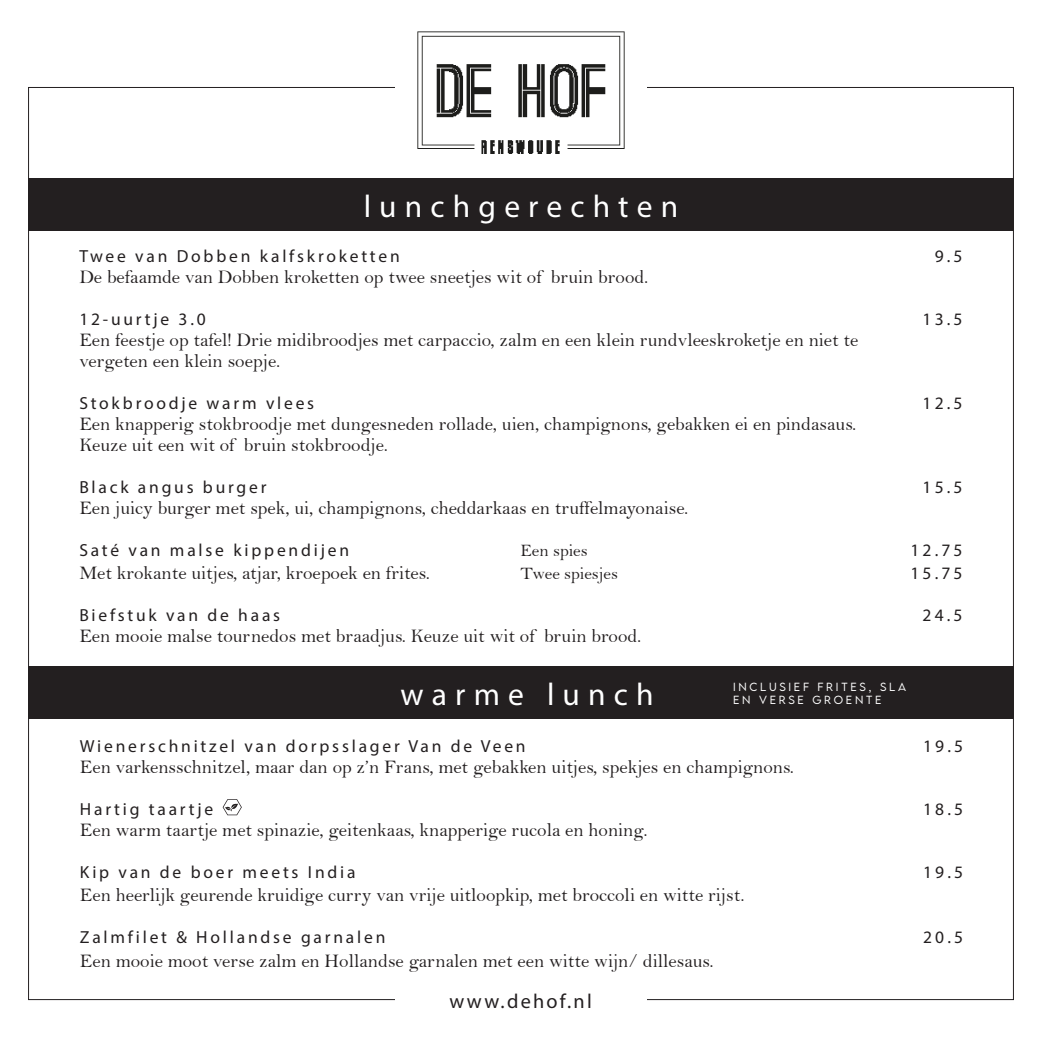
<style>
.page{position:relative;width:1042px;height:1042px;background:#fff}
.page>*{position:absolute;margin:0;border:0;box-sizing:border-box;transform-origin:0 0}
.t1{font:31.5px "Myriad Pro";letter-spacing:.26em;color:#fff}
.t2{font:20.3px "Myriad Pro";letter-spacing:.11em;color:#231f20}
.t3{font:19.25px "Bell";color:#231f20}
.t4{font:17.5px "Myriad Pro";letter-spacing:.16em;color:#231f20}
.t5{font:17.5px "Bell";color:#231f20}
.t6{font:300 10.5px "LEMONMILK";letter-spacing:.26em;color:#fff}
</style>
<div class="page">
<img style="left:417px;top:31px;width:208px;height:122px">
<div style="left:28px;top:179px;width:986px;height:52px;background:#231f20"></div>
<div style="left:28px;top:666px;width:986px;height:53px;background:#231f20"></div>
<svg style="left:223px;top:799px;width:19px;height:16px"></svg>
<p class="t1" style="left:364px;top:187px;width:316px">lunchgerechten</p>
<p class="t4" style="left:79px;top:245px;width:322px">Twee van Dobben kalfskroketten</p>
<p class="t4" style="left:934px;top:245px;width:29px">9.5</p>
<p class="t3" style="left:79px;top:265px;width:571px">De befaamde van Dobben kroketten op twee sneetjes wit of bruin brood.</p>
<p class="t4" style="left:79px;top:308px;width:128px">12-uurtje 3.0</p>
<p class="t4" style="left:922px;top:308px;width:42px">13.5</p>
<p class="t3" style="left:79px;top:328px;width:780px">Een feestje op tafel! Drie midibroodjes met carpaccio, zalm en een klein rundvleeskroketje en niet te</p>
<p class="t3" style="left:79px;top:349px;width:202px">vergeten een klein soepje.</p>
<p class="t4" style="left:79px;top:392px;width:236px">Stokbroodje warm vlees</p>
<p class="t4" style="left:922px;top:392px;width:42px">12.5</p>
<p class="t3" style="left:79px;top:412px;width:778px">Een knapperig stokbroodje met dungesneden rollade, uien, champignons, gebakken ei en pindasaus.</p>
<p class="t3" style="left:79px;top:433px;width:310px">Keuze uit een wit of bruin stokbroodje.</p>
<p class="t4" style="left:79px;top:476px;width:189px">Black angus burger</p>
<p class="t4" style="left:922px;top:476px;width:42px">15.5</p>
<p class="t3" style="left:79px;top:496px;width:611px">Een juicy burger met spek, ui, champignons, cheddarkaas en truffelmayonaise.</p>
<p class="t4" style="left:79px;top:539px;width:271px">Saté van malse kippendijen</p>
<p class="t5" style="left:520px;top:540px;width:69px">Een spies</p>
<p class="t4" style="left:910px;top:539px;width:54px">12.75</p>
<p class="t3" style="left:79px;top:561px;width:352px">Met krokante uitjes, atjar, kroepoek en frites.</p>
<p class="t5" style="left:520px;top:563px;width:99px">Twee spiesjes</p>
<p class="t4" style="left:910px;top:562px;width:54px">15.75</p>
<p class="t4" style="left:79px;top:604px;width:202px">Biefstuk van de haas</p>
<p class="t4" style="left:922px;top:604px;width:42px">24.5</p>
<p class="t3" style="left:79px;top:624px;width:564px">Een mooie malse tournedos met braadjus. Keuze uit wit of bruin brood.</p>
<p class="t1" style="left:400px;top:675px;width:255px">warme lunch</p>
<p class="t6" style="left:733px;top:680px;width:175px">INCLUSIEF FRITES, SLA</p>
<p class="t6" style="left:733px;top:693px;width:150px">EN VERSE GROENTE</p>
<p class="t4" style="left:80px;top:735px;width:447px">Wienerschnitzel van dorpsslager Van de Veen</p>
<p class="t4" style="left:923px;top:735px;width:42px">19.5</p>
<p class="t3" style="left:80px;top:756px;width:716px">Een varkensschnitzel, maar dan op z’n Frans, met gebakken uitjes, spekjes en champignons.</p>
<p class="t4" style="left:80px;top:798px;width:135px">Hartig taartje</p>
<p class="t4" style="left:923px;top:798px;width:42px">18.5</p>
<p class="t3" style="left:80px;top:819px;width:569px">Een warm taartje met spinazie, geitenkaas, knapperige rucola en honing.</p>
<p class="t4" style="left:80px;top:861px;width:277px">Kip van de boer meets India</p>
<p class="t4" style="left:923px;top:861px;width:42px">19.5</p>
<p class="t3" style="left:80px;top:884px;width:666px">Een heerlijk geurende kruidige curry van vrije uitloopkip, met broccoli en witte rijst.</p>
<p class="t4" style="left:80px;top:927px;width:307px">Zalmfilet &amp; Hollandse garnalen</p>
<p class="t4" style="left:923px;top:927px;width:42px">20.5</p>
<p class="t3" style="left:80px;top:949px;width:635px">Een mooie moot verse zalm en Hollandse garnalen met een witte wijn/ dillesaus.</p>
<p class="t2" style="left:450px;top:989px;width:144px">www.dehof.nl</p>
</div>
